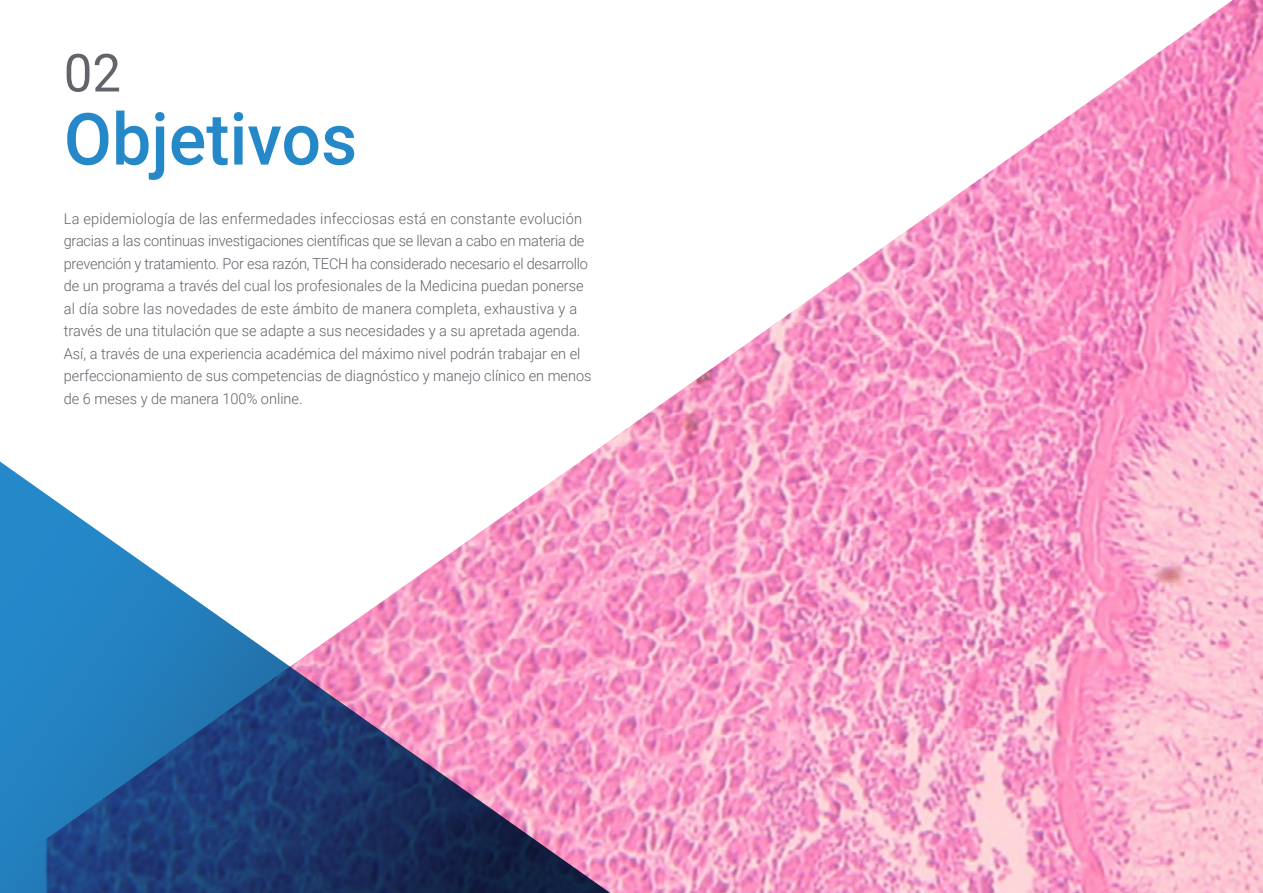
<style>
.page{position:relative;width:1263px;height:893px;background:#fff}
.page>*{position:absolute;margin:0;border:0;box-sizing:border-box;transform-origin:0 0}
.t1{font:500 72px "Roboto";color:#2488c9}
.t2{font:52.5px "Roboto";color:#61646a}
.t3{font:300 15px/22.5px "Roboto";color:#61646a}
</style>
<div class="page">
<img style="left:602px;top:0;width:661px;height:893px">
<svg style="left:0;top:446px;width:640px;height:447px"></svg>
<h2 class="t2" style="left:64px;top:36px;width:59px">02</h2>
<h1 class="t1" style="left:64px;top:89px;width:295px">Objetivos</h1>
<p class="t3" style="left:64px;top:207px;width:529px">La epidemiología de las enfermedades infecciosas está en constante evolución gracias a las continuas investigaciones científicas que se llevan a cabo en materia de prevención y tratamiento. Por esa razón, TECH ha considerado necesario el desarrollo de un programa a través del cual los profesionales de la Medicina puedan ponerse al día sobre las novedades de este ámbito de manera completa, exhaustiva y a través de una titulación que se adapte a sus necesidades y a su apretada agenda.<br>Así, a través de una experiencia académica del máximo nivel podrán trabajar en el perfeccionamiento de sus competencias de diagnóstico y manejo clínico en menos de 6 meses y de manera 100% online.</p>
</div>
